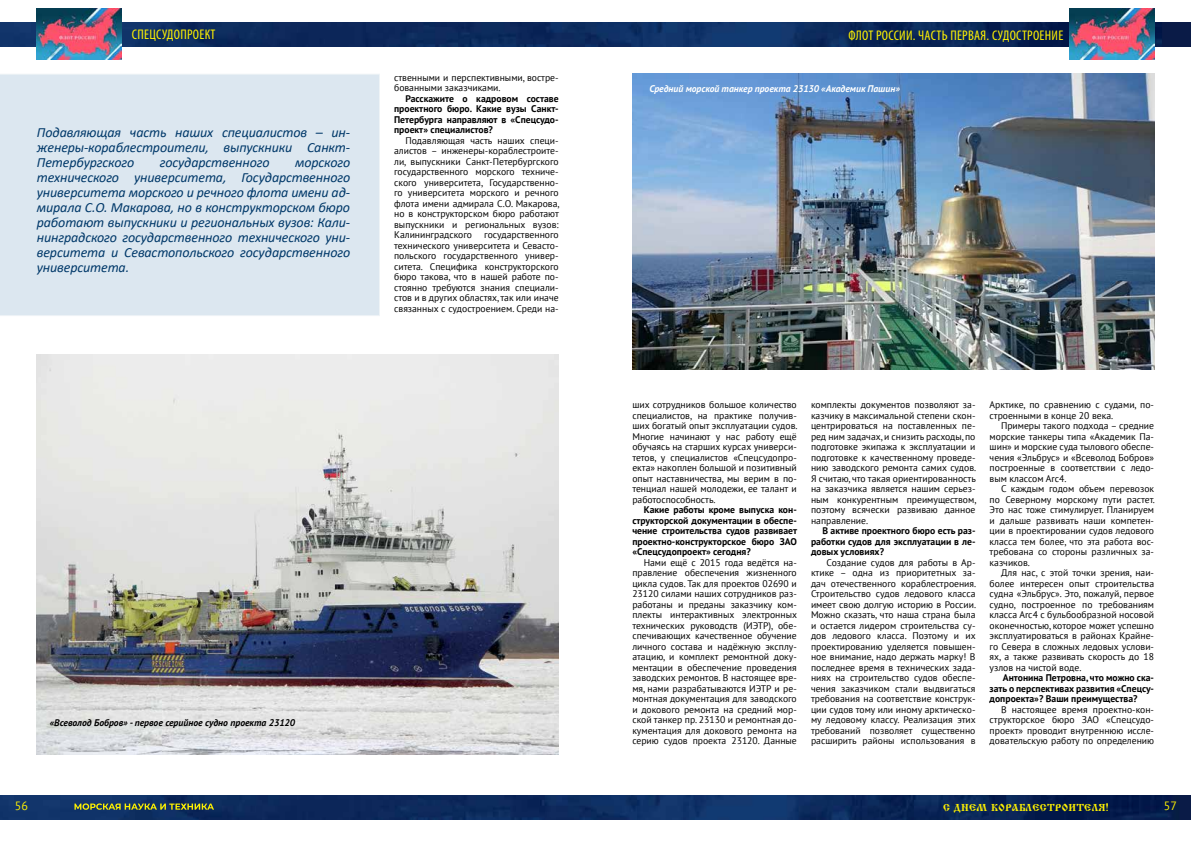
<style>
.page{position:relative;width:1191px;height:842px;background:#fff}
.page>*{position:absolute;margin:0;border:0;box-sizing:border-box;transform-origin:0 0}
.t1{font:italic 14px/15px "Calibri";letter-spacing:-.01em;color:#003869;text-align:justify}
.t2{font:condensed 14px "Myriad Pro";letter-spacing:.02em;color:#fff200}
.t3{font:12px "PT Sans";color:#fff200}
.t4{font:10px "Izhitsa C";letter-spacing:.02em;color:#fff200}
.t5{font:9.6px/10.5px "PT Sans";color:#000;text-align:justify}
.t6{font:700 9.6px/10.5px "PT Sans";color:#000;text-align:justify}
.t7{font:italic 700 9.6px "PT Sans";color:#000}
.t8{font:italic 700 9.6px "PT Sans";color:#fff}
</style>
<div class="page">
<img style="left:0;top:23px;width:1191px;height:24px">
<img style="left:0;top:795px;width:1191px;height:24px">
<svg style="left:74px;top:803px;width:140px;height:7px"></svg>
<img style="left:37px;top:9px;width:84px;height:51px">
<img style="left:1069px;top:9px;width:85px;height:51px">
<div style="left:0;top:74px;width:380px;height:242px;background:#dce7f0"></div>
<img style="left:37px;top:354px;width:521px;height:400px">
<img style="left:632px;top:74px;width:522px;height:296px">
<h1 class="t2" style="left:132px;top:26px;width:85px">СПЕЦСУДОПРОЕКТ</h1>
<h1 class="t1" style="left:37px;top:125px;width:315px">Подавляющая часть наших специалистов – ин&shy;женеры-кораблестроители, выпускники Санкт-Петербургского</h1>
<h1 class="t1" style="left:160px;top:155px;width:111px">государственного</h1>
<p class="t1" style="left:37px;top:155px;width:315px;text-indent:258px">морского технического университета, Государственного университета морского и речного флота имени ад&shy;мирала С.О. Макарова, но в конструкторском бюро работают выпускники и региональных вузов: Кали&shy;нинградского государственного технического уни&shy;верситета и Севастопольского государственного университета.</p>
<p class="t5" style="left:394px;top:72px;width:166px">ственными и перспективными, востре&shy;бованными заказчиками.</p>
<p class="t6" style="left:394px;top:93px;width:166px;text-indent:11px">Расскажите о кадровом составе проектного бюро. Какие вузы Санкт-Петербурга направляют в «Спецсудо&shy;проект» специалистов?</p>
<p class="t5" style="left:394px;top:135px;width:167px;text-indent:11px">Подавляющая часть наших специ&shy;алистов – инженеры-кораблестроите&shy;ли, выпускники Санкт-Петербургского государственного морского техниче&shy;ского университета, Государственно&shy;го университета морского и речного флота имени адмирала С.О. Макарова, но в конструкторском бюро работают выпускники и региональных вузов:<br>Калининградского</p>
<p class="t5" style="left:394px;top:230px;width:166px;text-indent:90px">государственного технического университета и Севасто&shy;польского государственного универ&shy;ситета. Специфика конструкторского бюро такова, что в нашей работе по&shy;стоянно требуются знания специали&shy;стов и в других областях, так или иначе связанных с судостроением. Среди на-</p>
<p class="t7" style="left:50px;top:717px;width:247px">«Всеволод Бобров» - первое серийное судно проекта 23120</p>
<h1 class="t2" style="left:848px;top:27px;width:216px">ФЛОТ РОССИИ. ЧАСТЬ ПЕРВАЯ. СУДОСТРОЕНИЕ</h1>
<p class="t8" style="left:649px;top:82px;width:252px">Средний морской танкер проекта 23130 «Академик Пашин»</p>
<p class="t5" style="left:632px;top:399px;width:167px">ших сотрудников большое количество специалистов, на практике получив&shy;ших богатый опыт эксплуатации судов.<br>Многие начинают у нас работу ещё обучаясь на старших курсах универси&shy;тетов, у специалистов «Спецсудопро&shy;екта» накоплен большой и позитивный опыт наставничества, мы верим в по&shy;тенциал нашей молодежи, ее талант и работоспособность.</p>
<p class="t6" style="left:632px;top:505px;width:166px;text-indent:11px">Какие работы кроме выпуска кон&shy;структорской документации в обеспе&shy;чение строительства судов развивает проектно-конструкторское бюро ЗАО «Спецсудопроект» сегодня?</p>
<p class="t5" style="left:632px;top:557px;width:166px;text-indent:11px">Нами ещё с 2015 года ведётся на&shy;правление обеспечения жизненного цикла судов. Так для проектов 02690 и 23120 силами наших сотрудников раз&shy;работаны и преданы заказчику ком&shy;плекты интерактивных электронных технических руководств (ИЭТР), обе&shy;спечивающих качественное обучение личного состава и надёжную эксплу&shy;атацию, и комплект ремонтной доку&shy;ментации в обеспечение проведения заводских ремонтов. В настоящее вре&shy;мя, нами разрабатываются ИЭТР и ре&shy;монтная документация для заводского и докового ремонта на средний мор&shy;ской танкер пр. 23130 и ремонтная до&shy;кументация для докового ремонта на серию судов проекта 23120. Данные</p>
<p class="t5" style="left:811px;top:399px;width:167px">комплекты документов позволяют за&shy;казчику в максимальной степени скон&shy;центрироваться на поставленных пе&shy;ред ним задачах, и снизить расходы, по подготовке экипажа к эксплуатации и подготовке к качественному проведе&shy;нию заводского ремонта самих судов.<br>Я считаю, что такая ориентированность на заказчика является нашим серьез&shy;ным конкурентным преимуществом, поэтому всячески развиваю данное направление.</p>
<p class="t6" style="left:811px;top:526px;width:166px;text-indent:11px">В активе проектного бюро есть раз&shy;работки судов для эксплуатации в ле&shy;довых условиях?</p>
<p class="t5" style="left:811px;top:557px;width:167px;text-indent:16px">Создание судов для работы в Ар&shy;ктике – одна из приоритетных за&shy;дач отечественного кораблестроения.<br>Строительство судов ледового класса имеет свою долгую историю в России.<br>Можно сказать, что наша страна была и остается лидером строительства су&shy;дов ледового класса. Поэтому и их проектированию уделяется повышен&shy;ное внимание, надо держать марку! В последнее время в технических зада&shy;ниях на строительство судов обеспе&shy;чения заказчиком стали выдвигаться требования на соответствие конструк&shy;ции судов тому или иному арктическо&shy;му ледовому классу. Реализация этих требований позволяет существенно расширить районы использования в</p>
<p class="t5" style="left:989px;top:399px;width:166px">Арктике, по сравнению с судами, по&shy;строенными в конце 20 века.</p>
<p class="t5" style="left:989px;top:420px;width:166px;text-indent:11px">Примеры такого подхода – средние морские танкеры типа «Академик Па&shy;шин» и морские суда тылового обеспе&shy;чения «Эльбрус» и «Всеволод Бобров» построенные в соответствии с ледо&shy;вым классом Arc4.</p>
<p class="t5" style="left:989px;top:483px;width:167px;text-indent:11px">С каждым годом объем перевозок по Северному морскому пути растет.<br>Это нас тоже стимулирует. Планируем и дальше развивать наши компетен&shy;ции в проектировании судов ледового класса тем более, что эта работа вос&shy;требована со стороны различных за&shy;казчиков.</p>
<p class="t5" style="left:989px;top:567px;width:166px;text-indent:11px">Для нас, с этой точки зрения, наи&shy;более интересен опыт строительства судна «Эльбрус». Это, пожалуй, первое судно, построенное по требованиям класса Arc4 с бульбообразной носовой оконечностью, которое может успешно эксплуатироваться в районах Крайне&shy;го Севера в сложных ледовых услови&shy;ях, а также развивать скорость до 18 узлов на чистой воде.</p>
<p class="t6" style="left:989px;top:673px;width:166px;text-indent:13px">Антонина Петровна, что можно ска&shy;зать о перспективах развития «Спецсу&shy;допроекта»? Ваши преимущества?</p>
<p class="t5" style="left:989px;top:704px;width:166px;text-indent:11px">В настоящее время проектно-кон&shy;структорское бюро ЗАО «Спецсудо&shy;проект» проводит внутреннюю иссле&shy;довательскую работу по определению</p>
<p class="t3" style="left:15px;top:798px;width:15px">56</p>
<p class="t3" style="left:1163px;top:798px;width:15px">57</p>
<p class="t4" style="left:943px;top:802px;width:167px">С ДНЕМ КОРАБЛЕСТРОИТЕЛЯ!</p>
</div>
